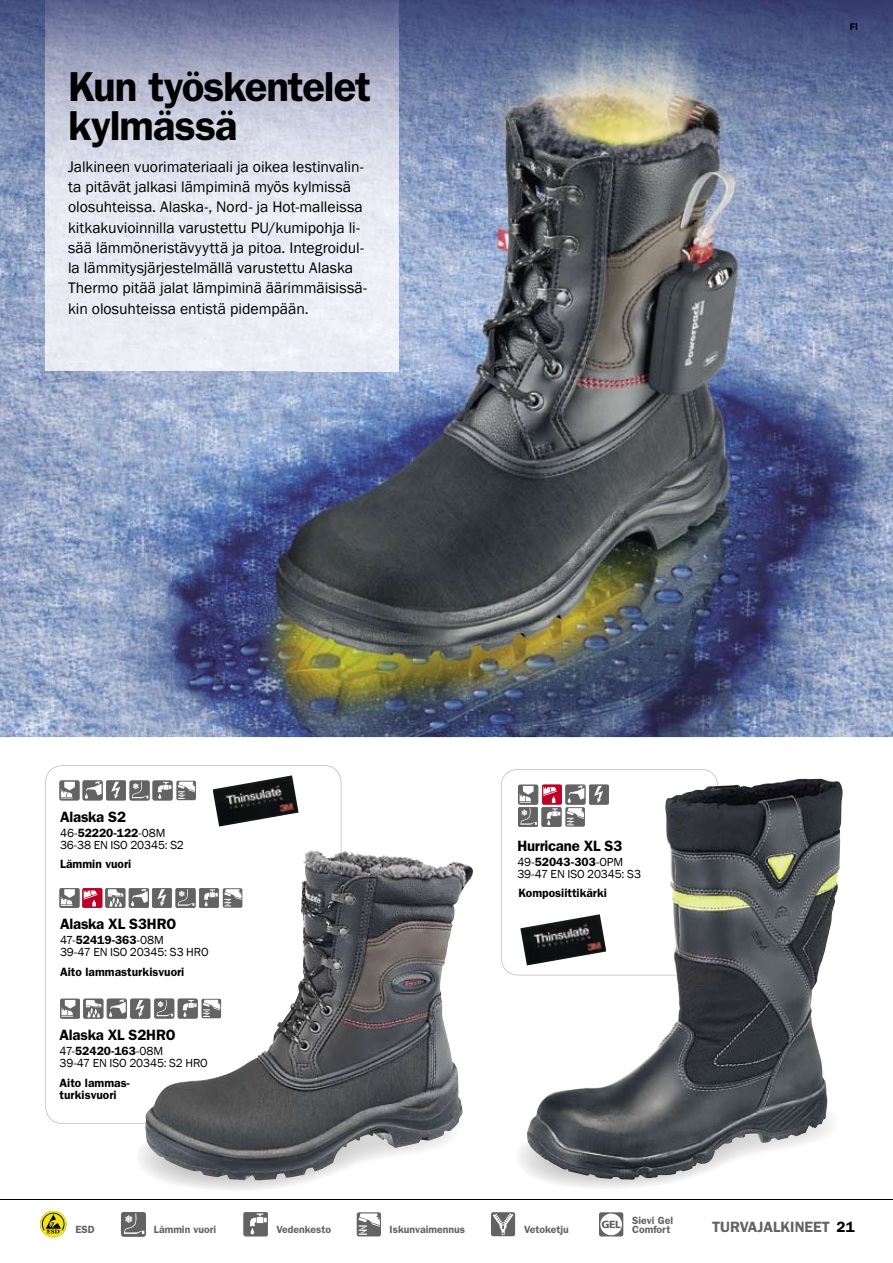
<style>
.page{position:relative;width:893px;height:1263px;background:#fff}
.page>*{position:absolute;margin:0;border:0;box-sizing:border-box;transform-origin:0 0}
.t1{font:600 42px/39px "Franklin Gothic";letter-spacing:-.025em;color:#000}
.t2{font:15.75px/20.2px "Franklin Gothic";color:#000}
.t3{font:600 15px "Franklin Gothic";letter-spacing:-.015em;color:#000}
.t4{font:600 15px "Franklin Gothic";color:#636363}
.t5{font:12px/12px "Franklin Gothic";letter-spacing:-.01em;color:#000}
.t6{font:600 12px/12px "Franklin Gothic";color:#000}
.t7{font:600 10.5px "Franklin Gothic";color:#636363}
.t8{font:600 9.75px "Franklin Gothic";color:#000}
.s1{font-weight:600}
.s2{color:#000}
</style>
<div class="page">
<img style="left:0;top:0;width:893px;height:737px">
<hr style="left:0;top:1199px;width:893px;height:1px;background:#000">
<img style="left:45px;top:0;width:354px;height:371px">
<svg style="left:45px;top:765px;width:296px;height:359px"></svg>
<div style="left:60px;top:888px;width:19px;height:19px;background:#636363;border-radius:2px"></div>
<div style="left:60px;top:888px;width:19px;height:20px;border:1px solid #636363;border-radius:2px"></div>
<svg style="left:61px;top:889px;width:14px;height:17px"></svg>
<div style="left:83px;top:888px;width:19px;height:20px;background:#be0027;border-radius:2px"></div>
<div style="left:83px;top:888px;width:19px;height:20px;border:1px solid #be0027;border-radius:2px"></div>
<svg style="left:84px;top:890px;width:14px;height:16px"></svg>
<svg style="left:106px;top:888px;width:19px;height:19px"></svg>
<div style="left:105px;top:888px;width:20px;height:20px;border:1px solid #636363;border-radius:2px"></div>
<svg style="left:108px;top:889px;width:16px;height:18px"></svg>
<div style="left:129px;top:888px;width:20px;height:20px;border:1px solid #636363;border-radius:2px"></div>
<svg style="left:131px;top:889px;width:14px;height:17px"></svg>
<div style="left:60px;top:781px;width:19px;height:19px;background:#636363;border-radius:2px"></div>
<div style="left:60px;top:781px;width:19px;height:19px;border:1px solid #636363;border-radius:2px"></div>
<svg style="left:61px;top:782px;width:14px;height:17px"></svg>
<div style="left:83px;top:780px;width:19px;height:20px;border:1px solid #636363;border-radius:2px"></div>
<svg style="left:85px;top:781px;width:17px;height:18px"></svg>
<div style="left:106px;top:781px;width:20px;height:19px;background:#636363;border-radius:2px"></div>
<div style="left:106px;top:780px;width:20px;height:20px;border:1px solid #636363;border-radius:2px"></div>
<svg style="left:111px;top:782px;width:9px;height:17px"></svg>
<div style="left:130px;top:781px;width:19px;height:19px;border:1px solid #636363;border-radius:2px"></div>
<svg style="left:132px;top:782px;width:16px;height:16px"></svg>
<div style="left:153px;top:781px;width:19px;height:19px;background:#636363;border-radius:2px"></div>
<div style="left:153px;top:781px;width:19px;height:19px;border:1px solid #636363;border-radius:2px"></div>
<svg style="left:158px;top:782px;width:13px;height:17px"></svg>
<div style="left:176px;top:781px;width:20px;height:19px;background:#636363;border-radius:2px"></div>
<svg style="left:178px;top:782px;width:17px;height:17px"></svg>
<img style="left:213px;top:775px;width:86px;height:51px">
<div style="left:60px;top:999px;width:20px;height:19px;background:#636363;border-radius:2px"></div>
<div style="left:60px;top:999px;width:20px;height:19px;border:1px solid #636363;border-radius:2px"></div>
<svg style="left:61px;top:1000px;width:14px;height:17px"></svg>
<svg style="left:84px;top:999px;width:19px;height:19px"></svg>
<div style="left:83px;top:999px;width:20px;height:19px;border:1px solid #636363;border-radius:2px"></div>
<svg style="left:86px;top:1000px;width:16px;height:17px"></svg>
<div style="left:107px;top:999px;width:20px;height:19px;border:1px solid #636363;border-radius:2px"></div>
<svg style="left:109px;top:1000px;width:17px;height:17px"></svg>
<div style="left:131px;top:999px;width:19px;height:19px;background:#636363;border-radius:2px"></div>
<div style="left:130px;top:999px;width:20px;height:19px;border:1px solid #636363;border-radius:2px"></div>
<svg style="left:135px;top:1000px;width:10px;height:17px"></svg>
<svg style="left:501px;top:769px;width:215px;height:206px"></svg>
<img style="left:519px;top:1107px;width:312px;height:81px">
<img style="left:525px;top:778px;width:283px;height:402px">
<img style="left:145px;top:851px;width:317px;height:329px">
<svg style="left:40px;top:1211px;width:27px;height:26px"></svg>
<div style="left:122px;top:1212px;width:23px;height:24px;background:#636363;border-radius:2px"></div>
<div style="left:121px;top:1212px;width:25px;height:24px;border:1px solid #636363;border-radius:2px"></div>
<svg style="left:124px;top:1213px;width:20px;height:21px"></svg>
<div style="left:244px;top:1212px;width:24px;height:24px;background:#636363;border-radius:2px"></div>
<div style="left:244px;top:1212px;width:24px;height:24px;border:1px solid #636363;border-radius:2px"></div>
<svg style="left:250px;top:1213px;width:17px;height:21px"></svg>
<svg style="left:357px;top:1212px;width:24px;height:24px"></svg>
<svg style="left:358px;top:1213px;width:22px;height:22px"></svg>
<div style="left:491px;top:1212px;width:24px;height:24px;background:#636363;border-radius:2px"></div>
<svg style="left:493px;top:1213px;width:20px;height:22px"></svg>
<div style="left:599px;top:1212px;width:24px;height:24px;background:#636363;border-radius:2px"></div>
<svg style="left:600px;top:1213px;width:22px;height:22px"></svg>
<svg style="left:602px;top:1220px;width:19px;height:8px"></svg>
<p class="t1" style="left:68px;top:67px;width:305px">Kun työskentelet kylmässä</p>
<p class="t2" style="left:68px;top:157px;width:300px">Jalkineen vuorimateriaali ja oikea lestinvalin&shy;ta pitävät jalkasi lämpiminä myös kylmissä olosuhteissa. Alaska-, Nord- ja Hot-malleissa kitkakuvioinnilla varustettu PU/kumipohja li&shy;sää lämmöneristävyyttä ja pitoa. Integroidul&shy;la lämmitysjärjestelmällä varustettu Alaska Thermo pitää jalat lämpiminä äärimmäisissä&shy;kin olosuhteissa entistä pidempään.</p>
<p class="t8" style="left:850px;top:21px;width:10px">FI</p>
<p class="t3" style="left:60px;top:808px;width:68px">Alaska S2</p>
<p class="t5" style="left:60px;top:827px;width:125px">46-<span class="s1">52220-122</span>-08M<br>36-38 EN ISO 20345: S2</p>
<p class="t6" style="left:60px;top:858px;width:73px">Lämmin vuori</p>
<p class="t3" style="left:60px;top:915px;width:118px">Alaska XL S3HRO</p>
<p class="t5" style="left:60px;top:934px;width:150px">47-<span class="s1">52419-363</span>-08M<br>39-47 EN ISO 20345: S3 HRO</p>
<p class="t6" style="left:60px;top:966px;width:126px">Aito lammasturkisvuori</p>
<p class="t3" style="left:60px;top:1026px;width:118px">Alaska XL S2HRO</p>
<p class="t5" style="left:60px;top:1045px;width:150px">47-<span class="s1">52420-163</span>-08M<br>39-47 EN ISO 20345: S2 HRO</p>
<p class="t6" style="left:60px;top:1077px;width:72px">Aito lammas&shy;turkisvuori</p>
<p class="t3" style="left:517px;top:837px;width:107px">Hurricane XL S3</p>
<p class="t5" style="left:517px;top:856px;width:125px">49-<span class="s1">52043-303</span>-OPM<br>39-47 EN ISO 20345: S3</p>
<p class="t6" style="left:518px;top:887px;width:90px">Komposiittikärki</p>
<p class="t7" style="left:632px;top:1214px;width:42px">Sievi Gel</p>
<p class="t7" style="left:75px;top:1223px;width:21px">ESD</p>
<p class="t7" style="left:154px;top:1223px;width:64px">Lämmin vuori</p>
<p class="t7" style="left:276px;top:1223px;width:56px">Vedenkesto</p>
<p class="t7" style="left:390px;top:1223px;width:77px">Iskunvaimennus</p>
<p class="t7" style="left:524px;top:1223px;width:46px">Vetoketju</p>
<p class="t7" style="left:632px;top:1223px;width:40px">Comfort</p>
<p class="t4" style="left:712px;top:1218px;width:144px">TURVAJALKINEET <span class="s2">21</span></p>
</div>
